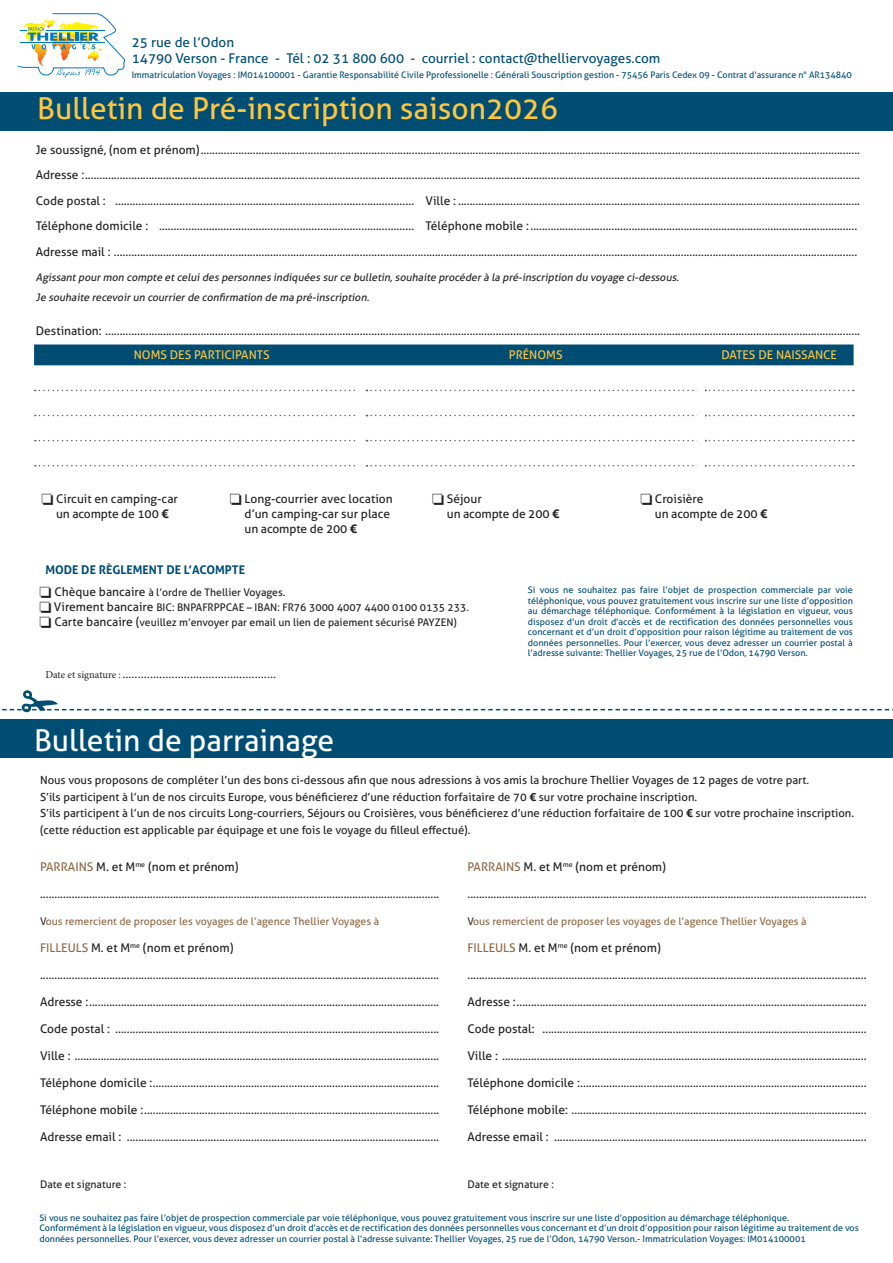
<style>
.page{position:relative;width:893px;height:1263px;background:#fff}
.page>*{position:absolute;margin:0;border:0;box-sizing:border-box;transform-origin:0 0}
.t1{font:30px "Aller";color:#fec63d}
.t2{font:30px "Aller";color:#fff}
.t3{font:13.5px/16.5px "Aller";color:#004d74}
.t4{font:13.5px "Minion Pro";color:#231f20}
.t5{font:12px/15px "Aller";color:#231f20}
.t6{font:12px "Aller";color:#fec63d}
.t7{font:700 12px "Aller";color:#004d74}
.t8{font:11.25px/16.5px "Aller";color:#231f20}
.t9{font:10.5px "Aller";color:#231f20}
.t10{font:italic 10.5px/19.5px "Aller";color:#231f20}
.t11{font:10.5px "Aller";color:#8e6843}
.t12{font:9px/10.5px "Aller";color:#004d74}
.s1{font-weight:700}
.s2{font-size:12px}
.s3{font-size:10.5px}
.s4{color:#8e6843}
.s5{color:#362b2f}
</style>
<div class="page">
<div style="left:0;top:93px;width:893px;height:38px;background:#004d74"></div>
<div style="left:34px;top:344px;width:820px;height:21px;background:#004d74"></div>
<svg style="left:35px;top:390px;width:819px;height:1px"></svg>
<svg style="left:35px;top:415px;width:819px;height:1px"></svg>
<svg style="left:35px;top:440px;width:819px;height:1px"></svg>
<svg style="left:35px;top:465px;width:819px;height:1px"></svg>
<div style="left:0;top:719px;width:893px;height:39px;background:#004d74"></div>
<svg style="left:2px;top:690px;width:891px;height:23px"></svg>
<div style="left:357px;top:374px;width:7px;height:132px;background:#fff"></div>
<div style="left:697px;top:367px;width:7px;height:143px;background:#fff"></div>
<svg style="left:18px;top:14px;width:107px;height:64px"></svg>
<p class="t3" style="left:132px;top:34px;width:530px">25 rue de l’Odon<br>14790 Verson - France - Tél : 02 31 800 600 - courriel : contact@thelliervoyages.com</p>
<p class="t12" style="left:132px;top:69px;width:722px">Immatriculation Voyages : IM014100001 - Garantie Responsabilité Civile Pprofessionelle : Générali Souscription gestion - 75456 Paris Cedex 09 - Contrat d’assurance n° AR134840</p>
<h1 class="t1" style="left:37px;top:90px;width:522px">Bulletin de Pré-inscription saison2026</h1>
<p class="t5" style="left:36px;top:136px;width:826px;line-height:25.5px">Je soussigné, (nom et prénom)....................................................................................................................................................................................................................................<br>Adresse :............................................................................................................................................................................................................................................................................<br>Code postal : ………………………………………………………………………………………… Ville : ...........................................................................................................................................<br>Téléphone domicile : …………………………………………………………………………… Téléphone mobile : .................................................................................................................<br>Adresse mail : .................................................................................................................................................................................................................................................................</p>
<p class="t10" style="left:36px;top:268px;width:647px">Agissantpourmon compte etceluides personnes indiquées surce bulletin,souhaite procéderà la pré-inscription du voyage ci-dessous.<br>Je souhaite recevoirun courrierde confirmation de ma pré-inscription.</p>
<p class="t5" style="left:36px;top:323px;width:826px">Destination : .....................................................................................................................................................................................................................................................................</p>
<p class="t6" style="left:134px;top:348px;width:137px">NOMS DES PARTICIPANTS</p>
<p class="t6" style="left:509px;top:348px;width:55px">PRÉNOMS</p>
<p class="t6" style="left:721px;top:348px;width:117px">DATES DE NAISSANCE</p>
<p class="t5" style="left:41px;top:491px;width:138px;text-align:center">□ Circuit en camping-car un acompte de 100 <span class="s1">€</span></p>
<p class="t5" style="left:245px;top:491px;width:150px;text-indent:-15px">□ Long-courrier avec location d’un camping-car sur place un acompte de 200 <span class="s1">€</span></p>
<p class="t5" style="left:447px;top:491px;width:114px;text-indent:-15px">□ Séjour<br>un acompte de 200 <span class="s1">€</span></p>
<p class="t5" style="left:655px;top:491px;width:114px;text-indent:-15px">□ Croisière<br>un acompte de 200 <span class="s1">€</span></p>
<p class="t7" style="left:45px;top:563px;width:201px">MODE DE RÈGLEMENT DE L’ACOMPTE</p>
<p class="t9" style="left:39px;top:585px;width:247px">□ <span class="s2">Chèque bancaire</span> à l’ordre de Thellier Voyages.</p>
<p class="t9" style="left:39px;top:600px;width:431px">□ <span class="s2">Virement bancaire</span> BIC : BNPAFRPPCAE – IBAN : FR76 3000 4007 4400 0100 0135 233.</p>
<p class="t9" style="left:39px;top:615px;width:419px">□ <span class="s2">Carte bancaire (</span>veuillez m’envoyer par email un lien de paiement sécurisé PAYZEN)</p>
<p class="t12" style="left:528px;top:585px;width:326px;text-align:justify">Si vous ne souhaitez pas faire l’objet de prospection commerciale par voie téléphonique, vous pouvez gratuitement vous inscrire sur une liste d’opposition au démarchage téléphonique. Conformément à la législation en vigueur, vous disposez d’un droit d’accès et de rectification des données personnelles vous concernant et d’un droit d’opposition pour raison légitime au traitement de vos données personnelles. Pour l’exercer, vous devez adresser un courrier postal à l’adresse suivante : Thellier Voyages, 25 rue de l’Odon, 14790 Verson.</p>
<p class="t4" style="left:45px;top:664px;width:232px"><span class="s3">Date et signature :</span> ..................................................</p>
<h1 class="t2" style="left:34px;top:722px;width:302px">Bulletin de parrainage</h1>
<p class="t8" style="left:40px;top:772px;width:815px">Nous vous proposons de compléter l’un des bons ci-dessous afin que nous adressions à vos amis la brochure Thellier Voyages de 12 pages de votre part.<br>S’ils participent à l’un de nos circuits Europe, vous bénéficierez d’une réduction forfaitaire de 70 <span class="s1">€</span> sur votre prochaine inscription.<br>S’ils participent à l’un de nos circuits Long-courriers, Séjours ou Croisières, vous bénéficierez d’une réduction forfaitaire de 100 <span class="s1">€</span> sur votre prochaine inscription. (cette réduction est applicable par équipage et une fois le voyage du filleul effectué).</p>
<p class="t5" style="left:40px;top:859px;width:200px"><span class="s4">PARRAINS</span> M. et M<sup>me</sup> (nom et prénom)</p>
<p class="t5" style="left:40px;top:886px;width:401px">..........................................................................................................................................</p>
<p class="t11" style="left:40px;top:915px;width:341px"><span class="s5">V</span>ous remercient de proposer les voyages de l’agence Thellier Voyages à</p>
<p class="t5" style="left:40px;top:940px;width:195px"><span class="s4">FILLEULS</span> M. et M<sup>me</sup> (nom et prénom)</p>
<p class="t5" style="left:40px;top:967px;width:401px">..........................................................................................................................................</p>
<p class="t5" style="left:40px;top:994px;width:401px">Adresse :.........................................................................................................................</p>
<p class="t5" style="left:40px;top:1021px;width:401px">Code postal : ................................................................................................................</p>
<p class="t5" style="left:40px;top:1048px;width:401px">Ville : ..............................................................................................................................</p>
<p class="t5" style="left:40px;top:1075px;width:401px">Téléphone domicile :...................................................................................................</p>
<p class="t5" style="left:40px;top:1102px;width:401px">Téléphone mobile :......................................................................................................</p>
<p class="t5" style="left:40px;top:1129px;width:401px">Adresse email : ............................................................................................................</p>
<p class="t9" style="left:40px;top:1178px;width:88px">Date et signature :</p>
<p class="t12" style="left:39px;top:1212px;width:821px">Si vous ne souhaitez pas faire l’objet de prospection commerciale par voie téléphonique, vous pouvez gratuitement vous inscrire sur une liste d’opposition au démarchage téléphonique.<br>Conformément à la législation en vigueur, vous disposez d’un droit d’accès et de rectification des données personnelles vous concernant et d’un droit d’opposition pour raison légitime au traitement de vos données personnelles. Pour l’exercer, vous devez adresser un courrier postal à l’adresse suivante : Thellier Voyages, 25 rue de l’Odon, 14790 Verson.- Immatriculation Voyages : IM014100001</p>
<p class="t5" style="left:467px;top:859px;width:200px"><span class="s4">PARRAINS</span> M. et M<sup>me</sup> (nom et prénom)</p>
<p class="t5" style="left:467px;top:886px;width:401px">..........................................................................................................................................</p>
<p class="t11" style="left:467px;top:915px;width:341px"><span class="s5">V</span>ous remercient de proposer les voyages de l’agence Thellier Voyages à</p>
<p class="t5" style="left:467px;top:940px;width:195px"><span class="s4">FILLEULS</span> M. et M<sup>me</sup> (nom et prénom)</p>
<p class="t5" style="left:467px;top:967px;width:401px">..........................................................................................................................................</p>
<p class="t5" style="left:467px;top:994px;width:401px">Adresse :.........................................................................................................................</p>
<p class="t5" style="left:467px;top:1021px;width:401px">Code postal : ................................................................................................................</p>
<p class="t5" style="left:467px;top:1048px;width:401px">Ville : ..............................................................................................................................</p>
<p class="t5" style="left:467px;top:1075px;width:401px">Téléphone domicile :...................................................................................................</p>
<p class="t5" style="left:467px;top:1102px;width:401px">Téléphone mobile : ......................................................................................................</p>
<p class="t5" style="left:467px;top:1129px;width:401px">Adresse email : ............................................................................................................</p>
<p class="t9" style="left:467px;top:1177px;width:88px">Date et signature :</p>
</div>
